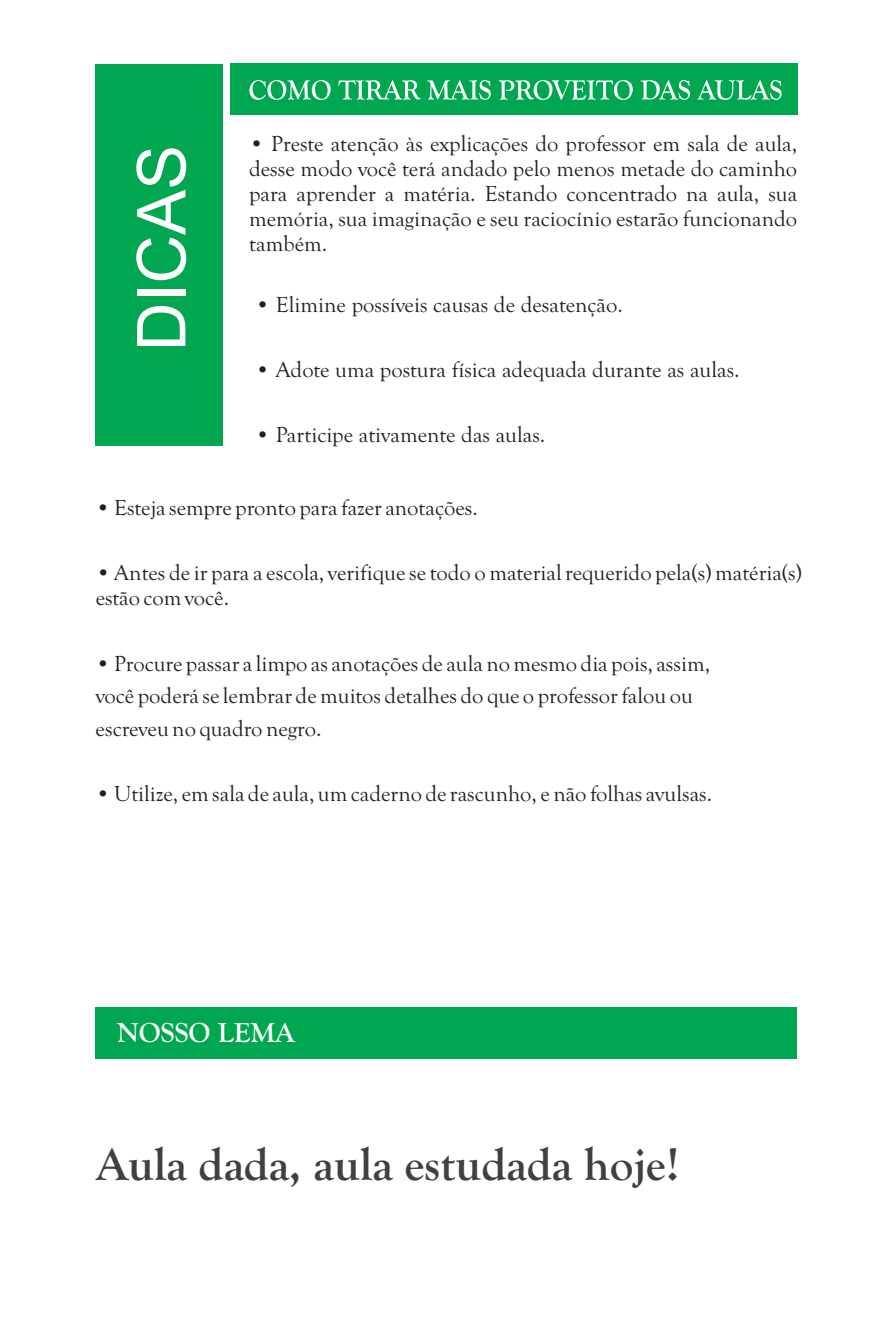
<style>
.page{position:relative;width:893px;height:1340px;background:#fff}
.page>*{position:absolute;margin:0;border:0;box-sizing:border-box;transform-origin:0 0}
.t1{font:67.5px "Arial";color:#fff}
.t2{font:700 47.25px "Goudy Old Style T";color:#404041}
.t3{font:700 28.35px "Goudy Old Style T";color:#fff}
.t4{font:22.5px/25px "Goudy Old Style T";color:#231f20}
</style>
<div class="page">
<div style="left:230px;top:64px;width:567px;height:51px;background:#00a650"></div>
<div style="left:96px;top:1007px;width:701px;height:51px;background:#00a650"></div>
<svg style="left:249px;top:80px;width:242px;height:20px"></svg>
<svg style="left:499px;top:80px;width:283px;height:20px"></svg>
<div style="left:96px;top:64px;width:127px;height:381px;background:#00a650"></div>
<h1 class="t1" style="left:136px;top:351px;width:208px;rotate:-90deg">DICAS</h1>
<p class="t4" style="left:249px;top:131px;width:550px;text-align:justify">• Preste atenção às explicações do professor em sala de aula, desse modo você terá andado pelo menos metade do caminho para aprender a matéria. Estando concentrado na aula, sua memória, sua imaginação e seu raciocínio estarão funcionando também.</p>
<p class="t4" style="left:255px;top:292px;width:369px">• Elimine possíveis causas de desatenção.</p>
<p class="t4" style="left:255px;top:357px;width:486px">• Adote uma postura física adequada durante as aulas.</p>
<p class="t4" style="left:255px;top:422px;width:292px">• Participe ativamente das aulas.</p>
<p class="t4" style="left:96px;top:495px;width:384px">• Esteja sempre pronto para fazer anotações.</p>
<p class="t4" style="left:96px;top:560px;width:708px">• Antes de ir para a escola, verifique se todo o material requerido pela(s) matéria(s) estão com você.</p>
<p class="t4" style="left:96px;top:650px;width:616px">• Procure passar a limpo as anotações de aula no mesmo dia pois, assim,</p>
<p class="t4" style="left:96px;top:679px;width:599px;line-height:32.6px">você poderá se lembrar de muitos detalhes do que o professor falou ou escreveu no quadro negro.</p>
<p class="t4" style="left:96px;top:780px;width:618px">• Utilize, em sala de aula, um caderno de rascunho, e não folhas avulsas.</p>
<p class="t3" style="left:117px;top:1017px;width:179px">NOSSO LEMA</p>
<h2 class="t2" style="left:96px;top:1137px;width:584px">Aula dada, aula estudada hoje!</h2>
</div>
